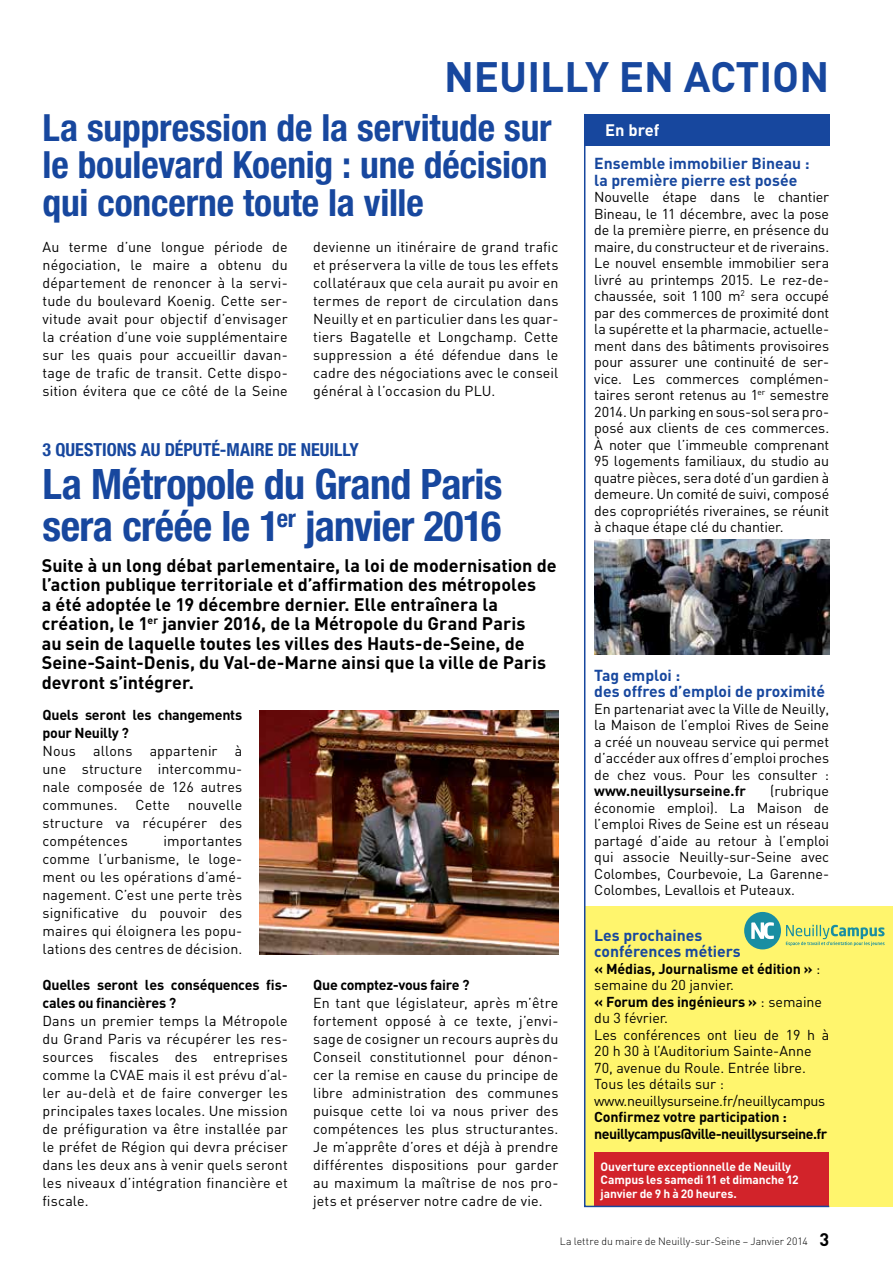
<style>
.page{position:relative;width:893px;height:1263px;background:#fff}
.page>*{position:absolute;margin:0;border:0;box-sizing:border-box;transform-origin:0 0}
.t1{font:700 condensed 42px/42px "Helvetica Neue";letter-spacing:-.015em;color:#17479e}
.t2{font:700 42px "DIN";color:#17479e}
.t3{font:700 condensed 37.5px/37.5px "Helvetica Neue";letter-spacing:-.005em;color:#17479e}
.t4{font:700 18px/19.5px "DIN";color:#000}
.t5{font:700 condensed 18px "Helvetica Neue";color:#17479e}
.t6{font:700 16.5px "DIN";color:#fff}
.t7{font:700 15.75px/16.5px "DIN";color:#17479e}
.t8{font:14.25px/18px "DIN";color:#000;text-align:justify}
.t9{font:700 14.25px/18px "DIN";letter-spacing:-.02em;color:#000}
.t10{font:700 14.25px/16.5px "DIN";letter-spacing:-.04em;color:#000}
.t11{font:700 14.25px "DIN";color:#000}
.t12{font:700 12px/13.5px "DIN";letter-spacing:-.015em;color:#fff}
.t13{font:300 10.5px "DIN";color:#000}
.s1{font-weight:700}
.s2{font-weight:700;font-size:18px}
</style>
<div class="page">
<div style="left:585px;top:906px;width:308px;height:300px;background:#fff56d"></div>
<svg style="left:584px;top:114px;width:247px;height:1094px"></svg>
<div style="left:744px;top:912px;width:37px;height:37px;background:#198ea2;border-radius:50%"></div>
<svg style="left:751px;top:922px;width:23px;height:17px"></svg>
<svg style="left:786px;top:925px;width:99px;height:21px"></svg>
<img style="left:259px;top:710px;width:299px;height:244px">
<h1 class="t2" style="left:444px;top:50px;width:27px">neu</h1>
<h1 class="t2" style="left:527px;top:50px;width:296px">illy en action</h1>
<h2 class="t3" style="left:43px;top:108px;width:511px">La suppression de la servitude sur</h2>
<p class="t6" style="left:605px;top:119px;width:56px">En bref</p>
<h2 class="t3" style="left:43px;top:146px;width:506px">le boulevard Koenig : une décision qui concerne toute la ville</h2>
<p class="t8" style="left:43px;top:238px;width:247px">Au terme d’une longue période de négociation, le maire a obtenu du département de renoncer à la servi&shy;tude du boulevard Koenig. Cette ser&shy;vitude avait pour objectif d’envisager la création d’une voie supplémentaire sur les quais pour accueillir davan&shy;tage de trafic de transit. Cette dispo&shy;sition évitera que ce côté de la Seine</p>
<p class="t8" style="left:313px;top:238px;width:247px">devienne un itinéraire de grand trafic et préservera la ville de tous les effets collatéraux que cela aurait pu avoir en termes de report de circulation dans Neuilly et en particulier dans les quar&shy;tiers Bagatelle et Longchamp. Cette suppression a été défendue dans le cadre des négociations avec le conseil général à l’occasion du PLU.</p>
<p class="t7" style="left:594px;top:154px;width:217px">Ensemble immobilier Bineau : la première pierre est posée</p>
<p class="t8" style="left:594px;top:188px;width:236px;line-height:16.5px">Nouvelle étape dans le chantier Bineau, le 11 décembre, avec la pose de la première pierre, en présence du maire, du constructeur et de riverains.<br>Le nouvel ensemble immobilier sera livré au printemps 2015. Le rez-de&shy;chaussée, soit 1100 m<sup>2</sup> sera occupé par des commerces de proximité dont la supérette et la pharmacie, actuelle&shy;ment dans des bâtiments provisoires pour assurer une continuité de ser&shy;vice. Les commerces complémen&shy;taires seront retenus au 1<sup>er</sup> semestre 2014. Un parking en sous-sol sera pro&shy;posé aux clients de ces commerces.<br>À noter que l’immeuble comprenant 95 logements familiaux, du studio au quatre pièces, sera doté d’un gardien à demeure. Un comité de suivi, composé des copropriétés riveraines, se réunit à chaque étape clé du chantier.</p>
<p class="t5" style="left:43px;top:438px;width:318px">3 questions au député-maire de Neuilly</p>
<h1 class="t1" style="left:43px;top:462px;width:461px">La Métropole du Grand Paris sera créée le 1<sup>er</sup> janvier 2016</h1>
<p class="t4" style="left:42px;top:555px;width:516px">Suite à un long débat parlementaire, la loi de modernisation de l’action publique territoriale et d’affirmation des métropoles<br>a été adoptée le 19 décembre dernier. Elle entraînera la création, le 1<sup>er</sup> janvier 2016, de la Métropole du Grand Paris<br>au sein de laquelle toutes les villes des Hauts-de-Seine, de Seine-Saint-Denis, du Val-de-Marne ainsi que la ville de Paris devront s’intégrer.</p>
<p class="t9" style="left:43px;top:705px;width:201px">Quels seront les changements pour Neuilly ?</p>
<p class="t8" style="left:43px;top:742px;width:201px">Nous allons appartenir à une structure intercommu&shy;nale composée de 126 autres communes. Cette nouvelle structure va récupérer des compétences</p>
<p class="t7" style="left:594px;top:666px;width:232px">Tag emploi :<br>des offres d’emploi de proximité</p>
<p class="t8" style="left:594px;top:700px;width:236px;line-height:16.5px">En partenariat avec la Ville de Neuilly, la Maison de l’emploi Rives de Seine a créé un nouveau service qui permet d’accéder aux offres d’emploi proches de chez vous. Pour les consulter :</p>
<p class="t11" style="left:594px;top:782px;width:153px">www.neuillysurseine.fr</p>
<p class="t8" style="left:594px;top:782px;width:236px;line-height:16.5px;text-indent:176px">(rubrique économie emploi). La Maison de l’emploi Rives de Seine est un réseau partagé d’aide au retour à l’emploi qui associe Neuilly-sur-Seine avec Colombes, Courbevoie, La Garenne-Colombes, Levallois et Puteaux.</p>
<p class="t7" style="left:594px;top:926px;width:148px">Les prochaines conférences métiers</p>
<p class="t8" style="left:594px;top:960px;width:236px;line-height:16.5px;text-align:left"><span class="s1">« Médias, Journalisme et édition »</span> : semaine du 20 janvier.<br><span class="s1">« Forum des ingénieurs »</span> : semaine du 3 février.<br>Les conférences ont lieu de 19 h à<br>20 h 30 à l’Auditorium Sainte-Anne<br>70, avenue du Roule. Entrée libre.<br>Tous les détails sur : www.neuillysurseine.fr/neuillycampus</p>
<p class="t10" style="left:594px;top:1108px;width:235px">Confirmez votre participation : neuillycampus@ville-neuillysurseine.fr</p>
<p class="t8" style="left:43px;top:832px;width:201px;text-indent:121px">importantes comme l’urbanisme, le loge&shy;ment ou les opérations d’amé&shy;nagement. C’est une perte très significative du pouvoir des maires qui éloignera les popu&shy;lations des centres de décision.</p>
<p class="t9" style="left:43px;top:975px;width:247px">Quelles seront les conséquences fis&shy;cales ou financières ?</p>
<p class="t8" style="left:43px;top:1012px;width:247px">Dans un premier temps la Métropole du Grand Paris va récupérer les res&shy;sources fiscales des entreprises comme la CVAE mais il est prévu d’al&shy;ler au-delà et de faire converger les principales taxes locales. Une mission de préfiguration va être installée par le préfet de Région qui devra préciser dans les deux ans à venir quels seront les niveaux d’intégration financière et fiscale.</p>
<p class="t9" style="left:313px;top:975px;width:158px">Que comptez-vous faire ?</p>
<p class="t8" style="left:313px;top:994px;width:247px">En tant que législateur, après m’être fortement opposé à ce texte, j’envi&shy;sage de cosigner un recours auprès du Conseil constitutionnel pour dénon&shy;cer la remise en cause du principe de libre administration des communes puisque cette loi va nous priver des compétences les plus structurantes.<br>Je m’apprête d’ores et déjà à prendre différentes dispositions pour garder au maximum la maîtrise de nos pro&shy;jets et préserver notre cadre de vie.</p>
<p class="t12" style="left:601px;top:1159px;width:200px">Ouverture exceptionnelle de Neuilly<br>Campus les samedi 11 et dimanche 12 janvier de 9 h à 20 heures.</p>
<p class="t13" style="left:560px;top:1234px;width:271px">La lettre du maire de Neuilly-sur-Seine – Janvier 2014 <span class="s2">3</span></p>
</div>
